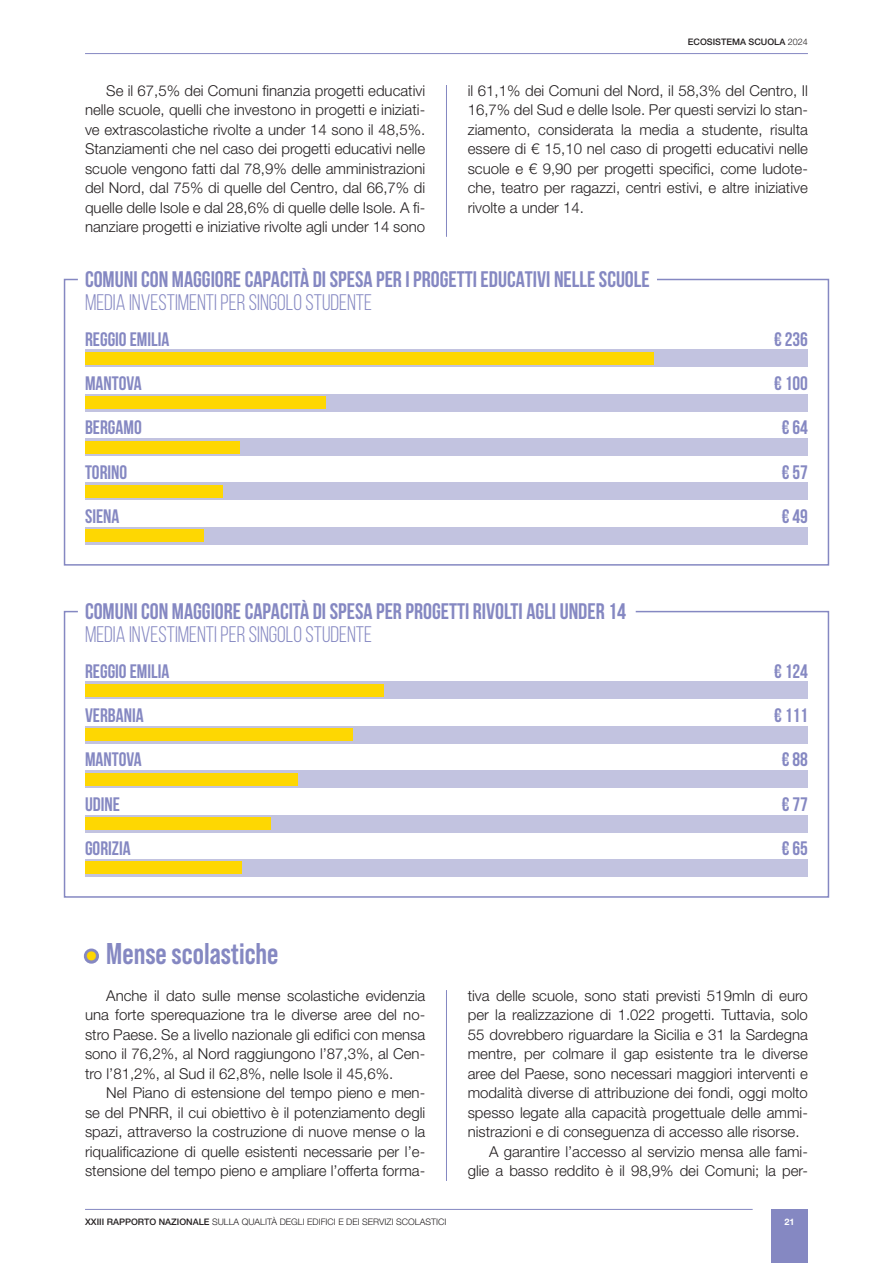
<style>
.page{position:relative;width:893px;height:1263px;background:#fff}
.page>*{position:absolute;margin:0;border:0;box-sizing:border-box;transform-origin:0 0}
.t1{font:700 30px "Bebas Neue Pro";color:#8588c2}
._02_top_five{font:700 22.5px "Bebas Neue";color:#8588c2}
._02_top_five_light{font:22.5px "Bebas Neue";color:#8588c2}
._02_top_five-2{font:700 19.5px "Bebas Neue";color:#8588c2}
.TESTO{font:300 15px/19.5px "Helvetica Neue LT Std";color:#231f20;text-align:justify}
.t2{font:300 9px "Helvetica Neue LT Std";color:#231f20}
.t3{font:500 9px "Helvetica Neue LT Std";color:#231f20}
.t4{font:700 9px "Helvetica Neue LT Std";color:#fff}
.s1{font-weight:300}
.s2{font-family:"Helvetica Neue LT Std";font-weight:900;font-size:25.5px}
.s3{font-weight:500}
</style>
<div class="page">
<hr style="left:85px;top:1209px;width:668px;height:1px;background:#8588c2">
<div style="left:771px;top:1209px;width:37px;height:54px;background:#8588c2"></div>
<hr style="left:85px;top:53px;width:723px;height:1px;background:#8588c2">
<hr style="left:446px;top:990px;width:1px;height:191px;background:#8588c2">
<hr style="left:446px;top:85px;width:1px;height:152px;background:#8588c2">
<svg style="left:63px;top:278px;width:767px;height:288px"></svg>
<div style="left:85px;top:350px;width:723px;height:17px;background:#c2c3e0"></div>
<div style="left:85px;top:394px;width:723px;height:17px;background:#c2c3e0"></div>
<div style="left:85px;top:439px;width:723px;height:17px;background:#c2c3e0"></div>
<div style="left:85px;top:483px;width:723px;height:17px;background:#c2c3e0"></div>
<div style="left:85px;top:527px;width:723px;height:17px;background:#c2c3e0"></div>
<div style="left:85px;top:352px;width:569px;height:13px;background:#fed702"></div>
<div style="left:85px;top:396px;width:241px;height:13px;background:#fed702"></div>
<div style="left:85px;top:441px;width:154px;height:12px;background:#fed702"></div>
<div style="left:85px;top:485px;width:137px;height:13px;background:#fed702"></div>
<div style="left:85px;top:529px;width:118px;height:13px;background:#fed702"></div>
<svg style="left:63px;top:610px;width:767px;height:288px"></svg>
<div style="left:85px;top:682px;width:723px;height:17px;background:#c2c3e0"></div>
<div style="left:85px;top:726px;width:723px;height:17px;background:#c2c3e0"></div>
<div style="left:85px;top:771px;width:723px;height:17px;background:#c2c3e0"></div>
<div style="left:85px;top:815px;width:723px;height:17px;background:#c2c3e0"></div>
<div style="left:85px;top:859px;width:723px;height:17px;background:#c2c3e0"></div>
<div style="left:85px;top:684px;width:299px;height:13px;background:#fed702"></div>
<div style="left:85px;top:728px;width:267px;height:13px;background:#fed702"></div>
<div style="left:85px;top:773px;width:212px;height:12px;background:#fed702"></div>
<div style="left:85px;top:817px;width:186px;height:13px;background:#fed702"></div>
<div style="left:85px;top:861px;width:157px;height:13px;background:#fed702"></div>
<p class="t3" style="left:688px;top:36px;width:122px">ECOSISTEMA SCUOLA <span class="s1">2024</span></p>
<p class="TESTO" style="left:85px;top:80px;width:342px;text-indent:21px">Se il 67,5% dei Comuni finanzia progetti educativi nelle scuole, quelli che investono in progetti e iniziati&shy;ve extrascolastiche rivolte a under 14 sono il 48,5%.<br>Stanziamenti che nel caso dei progetti educativi nelle scuole vengono fatti dal 78,9% delle amministrazioni del Nord, dal 75% di quelle del Centro, dal 66,7% di quelle delle Isole e dal 28,6% di quelle delle Isole. A fi&shy;nanziare progetti e iniziative rivolte agli under 14 sono</p>
<p class="TESTO" style="left:468px;top:80px;width:342px">il 61,1% dei Comuni del Nord, il 58,3% del Centro, Il 16,7% del Sud e delle Isole. Per questi servizi lo stan&shy;ziamento, considerata la media a studente, risulta essere di € 15,10 nel caso di progetti educativi nelle scuole e € 9,90 per progetti specifici, come ludote&shy;che, teatro per ragazzi, centri estivi, e altre iniziative rivolte a under 14.</p>
<p class="_02_top_five" style="left:85px;top:267px;width:566px">COMUNI CON MAGGIORE CAPACITÀ DI SPESA PER I PROGETTI EDUCATIVI NELLE SCUOLE</p>
<p class="_02_top_five_light" style="left:85px;top:290px;width:289px">MEDIA INVESTIMENTI PER SINGOLO STUDENTE</p>
<p class="_02_top_five-2" style="left:85px;top:328px;width:86px">REGGIO EMILIA</p>
<p class="_02_top_five-2" style="left:774px;top:328px;width:35px">€ 236</p>
<p class="_02_top_five-2" style="left:85px;top:372px;width:58px">MANTOVA</p>
<p class="_02_top_five-2" style="left:774px;top:372px;width:35px">€ 100</p>
<p class="_02_top_five-2" style="left:85px;top:417px;width:58px">BERGAMO</p>
<p class="_02_top_five-2" style="left:782px;top:417px;width:28px">€ 64</p>
<p class="_02_top_five-2" style="left:85px;top:461px;width:44px">TORINO</p>
<p class="_02_top_five-2" style="left:782px;top:461px;width:28px">€ 57</p>
<p class="_02_top_five-2" style="left:85px;top:506px;width:36px">SIENA</p>
<p class="_02_top_five-2" style="left:782px;top:506px;width:28px">€ 49</p>
<p class="_02_top_five" style="left:85px;top:599px;width:543px">COMUNI CON MAGGIORE CAPACITÀ DI SPESA PER PROGETTI RIVOLTI AGLI UNDER 14</p>
<p class="_02_top_five_light" style="left:85px;top:622px;width:289px">MEDIA INVESTIMENTI PER SINGOLO STUDENTE</p>
<p class="_02_top_five-2" style="left:85px;top:660px;width:86px">REGGIO EMILIA</p>
<p class="_02_top_five-2" style="left:774px;top:660px;width:35px">€ 124</p>
<p class="_02_top_five-2" style="left:85px;top:704px;width:60px">VERBANIA</p>
<p class="_02_top_five-2" style="left:774px;top:704px;width:35px">€ 111</p>
<p class="_02_top_five-2" style="left:85px;top:749px;width:58px">MANTOVA</p>
<p class="_02_top_five-2" style="left:782px;top:749px;width:28px">€ 88</p>
<p class="_02_top_five-2" style="left:85px;top:793px;width:36px">UDINE</p>
<p class="_02_top_five-2" style="left:782px;top:793px;width:28px">€ 77</p>
<p class="_02_top_five-2" style="left:85px;top:838px;width:47px">GORIZIA</p>
<p class="_02_top_five-2" style="left:782px;top:838px;width:28px">€ 65</p>
<p class="t1" style="left:85px;top:937px;width:195px"><span class="s2">•</span> Mense scolastiche</p>
<p class="TESTO" style="left:85px;top:985px;width:342px;text-indent:21px">Anche il dato sulle mense scolastiche evidenzia una forte sperequazione tra le diverse aree del no&shy;stro Paese. Se a livello nazionale gli edifici con mensa sono il 76,2%, al Nord raggiungono l’87,3%, al Cen&shy;tro l’81,2%, al Sud il 62,8%, nelle Isole il 45,6%.</p>
<p class="TESTO" style="left:85px;top:1083px;width:342px;text-indent:21px">Nel Piano di estensione del tempo pieno e men&shy;se del PNRR, il cui obiettivo è il potenziamento degli spazi, attraverso la costruzione di nuove mense o la riqualificazione di quelle esistenti necessarie per l’e&shy;stensione del tempo pieno e ampliare l’offerta forma-</p>
<p class="TESTO" style="left:468px;top:985px;width:342px">tiva delle scuole, sono stati previsti 519mln di euro per la realizzazione di 1.022 progetti. Tuttavia, solo 55 dovrebbero riguardare la Sicilia e 31 la Sardegna mentre, per colmare il gap esistente tra le diverse aree del Paese, sono necessari maggiori interventi e modalità diverse di attribuzione dei fondi, oggi molto spesso legate alla capacità progettuale delle ammi&shy;nistrazioni e di conseguenza di accesso alle risorse.</p>
<p class="TESTO" style="left:468px;top:1141px;width:342px;text-align:right">A garantire l’accesso al servizio mensa alle fami&shy;glie a basso reddito è il 98,9% dei Comuni; la per-</p>
<p class="t2" style="left:85px;top:1216px;width:363px"><span class="s3">XXIII RAPPORTO NAZIONALE</span> SULLA QUALITÀ DEGLI EDIFICI E DEI SERVIZI SCOLASTICI</p>
<p class="t4" style="left:784px;top:1216px;width:12px">21</p>
</div>
